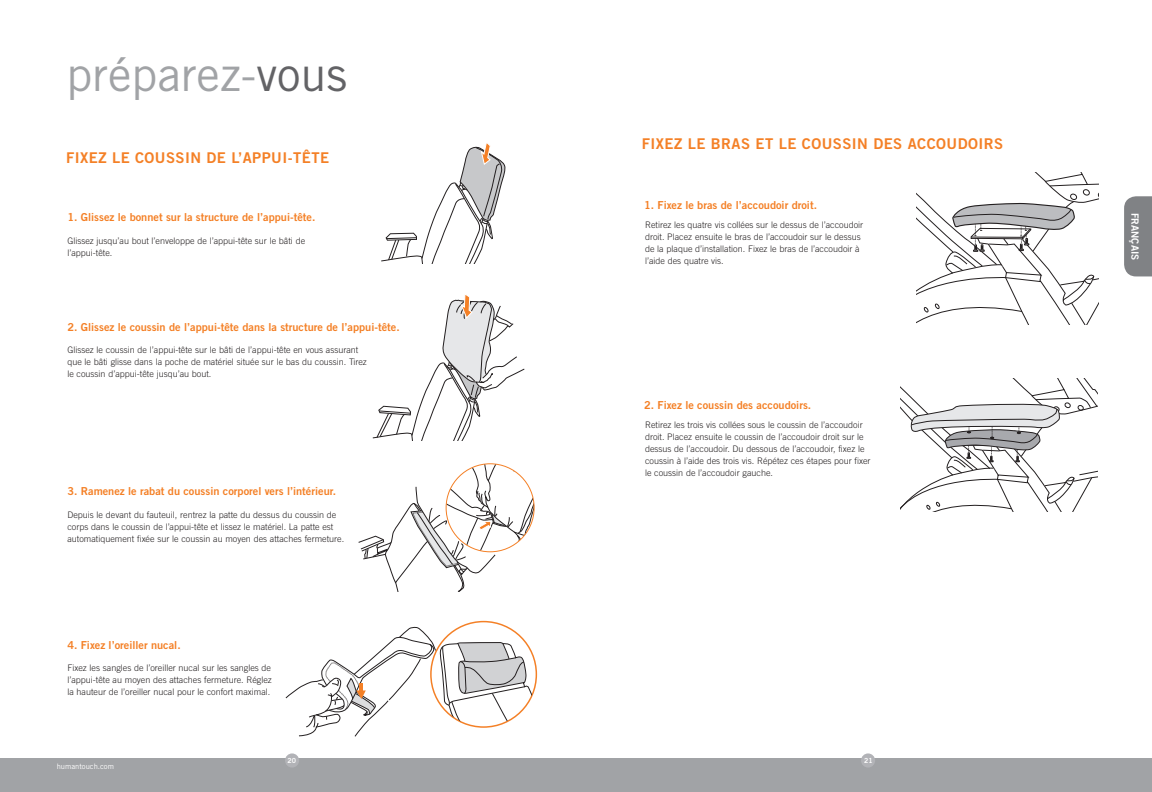
<style>
.page{position:relative;width:1152px;height:792px;background:#fff}
.page>*{position:absolute;margin:0;border:0;box-sizing:border-box;transform-origin:0 0}
.t1{font:46.8px "Trade Gothic LT";color:#a1a3a6}
.Assemb_instruction{font:14.8px "Trade Gothic LT Bold Two";letter-spacing:.03em;color:#f48026}
.Section_Headline{font:11px "Trade Gothic LT Bold Two";color:#f48026}
.t2{font:10px "Trade Gothic LT Bold Two";color:#fff}
.t3{font:300 9px/12px "Trade Gothic LT";color:#231f20}
.t4{font:7.6px "Trade Gothic LT";color:#fff}
.t5{font:7px "Trade Gothic LT Bold Two";color:#fff}
.s1{color:#636366}
</style>
<div class="page">
<div style="left:576px;top:758px;width:576px;height:34px;background:#a1a3a6"></div>
<div style="left:861px;top:753px;width:14px;height:15px;background:#b2b3b7;border-radius:50%"></div>
<div style="left:1124px;top:196px;width:28px;height:80px;background:#808285"></div>
<div style="left:0;top:758px;width:576px;height:34px;background:#a1a3a6"></div>
<div style="left:285px;top:753px;width:14px;height:15px;background:#b2b3b7;border-radius:50%"></div>
<svg style="left:916px;top:172px;width:183px;height:152px"></svg>
<svg style="left:900px;top:379px;width:198px;height:133px"></svg>
<svg style="left:381px;top:143px;width:124px;height:121px"></svg>
<svg style="left:373px;top:295px;width:151px;height:145px"></svg>
<svg style="left:359px;top:464px;width:175px;height:127px"></svg>
<svg style="left:286px;top:627px;width:250px;height:109px"></svg>
<p class="t1" style="left:67px;top:46px;width:282px">préparez-<span class="s1">vous</span></p>
<p class="Assemb_instruction" style="left:66px;top:149px;width:265px">FIXEZ LE COUSSIN DE L’APPUI-TÊTE</p>
<p class="Section_Headline" style="left:67px;top:211px;width:250px">1. Glissez le bonnet sur la structure de l’appui-tête.</p>
<p class="t3" style="left:67px;top:234px;width:239px">Glissez jusqu’au bout l’enveloppe de l’appui-tête sur le bâti de l’appui-tête.</p>
<p class="Section_Headline" style="left:67px;top:320px;width:334px">2. Glissez le coussin de l’appui-tête dans la structure de l’appui-tête.</p>
<p class="t3" style="left:67px;top:344px;width:301px">Glissez le coussin de l’appui-tête sur le bâti de l’appui-tête en vous assurant que le bâti glisse dans la poche de matériel située sur le bas du coussin. Tirez le coussin d’appui-tête jusqu’au bout.</p>
<p class="Section_Headline" style="left:67px;top:484px;width:270px">3. Ramenez le rabat du coussin corporel vers l’intérieur.</p>
<p class="t3" style="left:67px;top:508px;width:278px">Depuis le devant du fauteuil, rentrez la patte du dessus du coussin de corps dans le coussin de l’appui-tête et lissez le matériel. La patte est automatiquement fixée sur le coussin au moyen des attaches fermeture.</p>
<p class="Section_Headline" style="left:67px;top:638px;width:115px">4. Fixez l’oreiller nucal.</p>
<p class="t3" style="left:67px;top:662px;width:206px;text-align:justify">Fixez les sangles de l’oreiller nucal sur les sangles de l’appui-tête au moyen des attaches fermeture. Réglez la hauteur de l’oreiller nucal pour le confort maximal.</p>
<p class="t4" style="left:57px;top:762px;width:59px">humantouch.com</p>
<p class="t5" style="left:288px;top:756px;width:10px">20</p>
<p class="Assemb_instruction" style="left:642px;top:134px;width:363px">FIXEZ LE BRAS ET LE COUSSIN DES ACCOUDOIRS</p>
<p class="Section_Headline" style="left:644px;top:198px;width:174px">1. Fixez le bras de l’accoudoir droit.</p>
<p class="t3" style="left:645px;top:219px;width:220px">Retirez les quatre vis collées sur le dessus de l’accoudoir droit. Placez ensuite le bras de l’accoudoir sur le dessus de la plaque d’installation. Fixez le bras de l’accoudoir à l’aide des quatre vis.</p>
<p class="Section_Headline" style="left:644px;top:398px;width:169px">2. Fixez le coussin des accoudoirs.</p>
<p class="t3" style="left:645px;top:419px;width:227px">Retirez les trois vis collées sous le coussin de l’accoudoir droit. Placez ensuite le coussin de l’accoudoir droit sur le dessus de l’accoudoir. Du dessous de l’accoudoir, fixez le coussin à l’aide des trois vis. Répétez ces étapes pour fixer le coussin de l’accoudoir gauche.</p>
<p class="t5" style="left:864px;top:756px;width:10px">21</p>
<p class="t2" style="left:1141px;top:213px;width:49px;rotate:90deg">FRANÇAIS</p>
</div>
